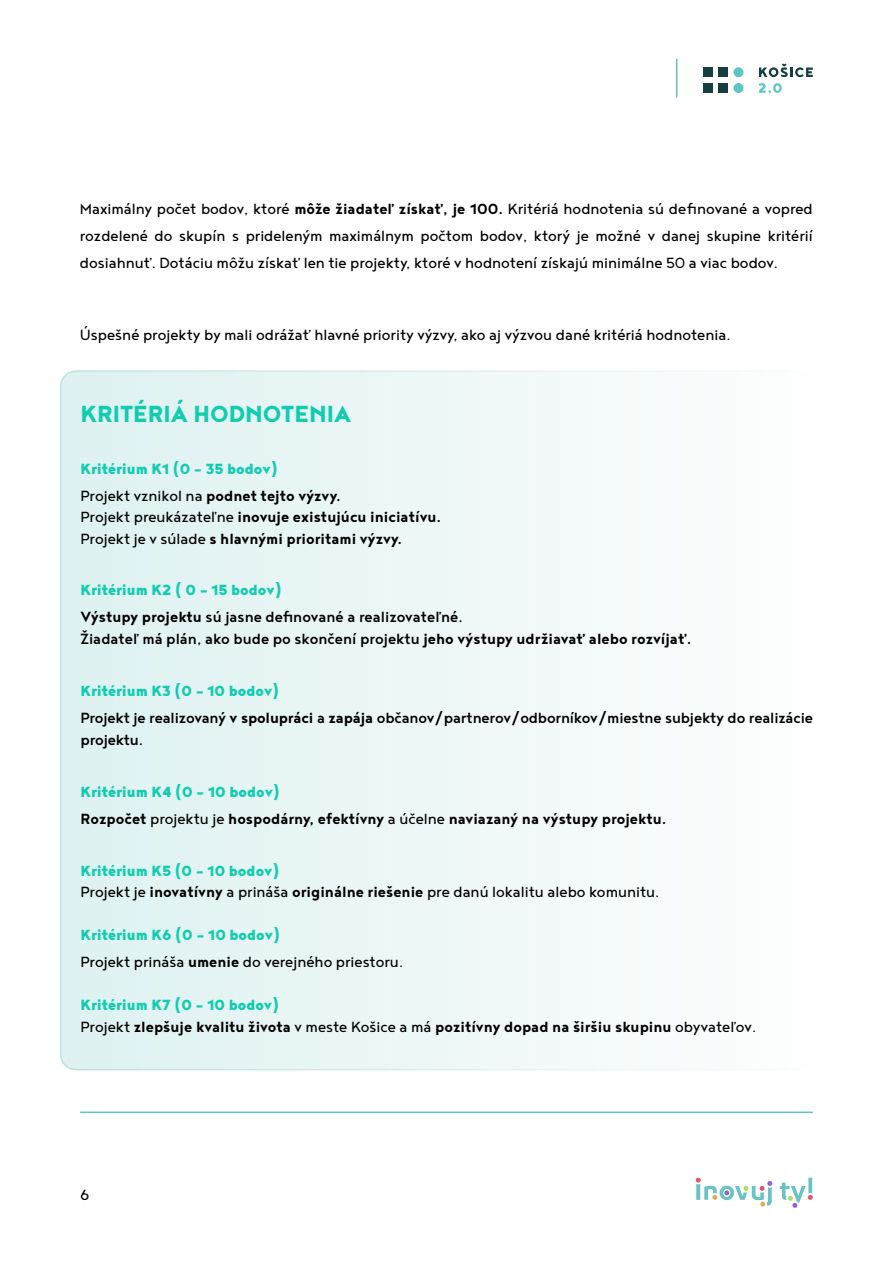
<style>
.page{position:relative;width:893px;height:1263px;background:#fff}
.page>*{position:absolute;margin:0;border:0;box-sizing:border-box;transform-origin:0 0}
.t1{font:800 28.5px "Noyh Geometric";color:#12ccb0}
.t2{font:18px/27px "Noyh Geometric";color:#000}
.t3{font:700 18px/21.6px "Noyh Geometric";color:#000}
.t4{font:500 18px/27px "Noyh Geometric";letter-spacing:-.01em;color:#000}
.t5{font:900 18px/27px "Noyh Geometric";color:#12ccb0}
.s1{font-weight:700}
.s2{font-weight:400;color:#000}
.s3{font-weight:700;color:#000}
.s4{font-weight:400}
.s5{font-weight:900;color:#12ccb0}
</style>
<div class="page">
<svg style="left:696px;top:1178px;width:76px;height:28px"></svg>
<svg style="left:780px;top:1178px;width:33px;height:30px"></svg>
<hr style="left:80px;top:1111px;width:733px;height:2px;background:#5dc5c4">
<hr style="left:676px;top:59px;width:1px;height:39px;background:#6bc2c2">
<div style="left:733px;top:67px;width:10px;height:10px;background:#5dc5c4;border-radius:50%"></div>
<div style="left:733px;top:83px;width:10px;height:10px;background:#5dc5c4;border-radius:50%"></div>
<div style="left:718px;top:68px;width:10px;height:9px;background:#143f45"></div>
<div style="left:703px;top:68px;width:9px;height:9px;background:#143f45"></div>
<div style="left:718px;top:83px;width:10px;height:10px;background:#143f45"></div>
<div style="left:703px;top:83px;width:9px;height:10px;background:#143f45"></div>
<svg style="left:759px;top:63px;width:54px;height:14px"></svg>
<svg style="left:759px;top:83px;width:23px;height:10px"></svg>
<div style="left:61px;top:371px;width:751px;height:698px;background:linear-gradient(to right,#def1f1,#fdfefd);border-radius:15px"></div>
<p class="t2" style="left:80px;top:195px;width:734px;text-align:justify">Maximálny počet bodov, ktoré <span class="s1">môže žiadateľ získať, je 100.</span> Kritériá hodnotenia sú definované a vopred rozdelené do skupín s prideleným maximálnym počtom bodov, ktorý je možné v danej skupine kritérií dosiahnuť. Dotáciu môžu získať len tie projekty, ktoré v hodnotení získajú minimálne 50 a viac bodov.</p>
<p class="t2" style="left:80px;top:321px;width:652px">Úspešné projekty by mali odrážať hlavné priority výzvy, ako aj výzvou dané kritériá hodnotenia.</p>
<h1 class="t1" style="left:80px;top:397px;width:272px">KRITÉRIÁ HODNOTENIA</h1>
<p class="t5" style="left:80px;top:454px;width:262px">Kritérium K1 (0 - 35 bodov)<br><span class="s2">Projekt vznikol na</span> <span class="s3">podnet tejto výzvy.</span></p>
<p class="t3" style="left:80px;top:506px;width:362px"><span class="s4">Projekt preukázateľne</span> inovuje existujúcu iniciatívu.<br><span class="s4">Projekt je v súlade</span> s hlavnými prioritami výzvy.</p>
<p class="t4" style="left:80px;top:576px;width:384px"><span class="s5">Kritérium K2 ( 0 - 15 bodov)<br></span><span class="s1">Výstupy projektu</span> sú jasne definované a realizovateľné.</p>
<p class="t4" style="left:80px;top:625px;width:612px">Žiadateľ má plán, ako bude po skončení projektu <span class="s1">jeho výstupy udržiavať alebo rozvíjať.</span></p>
<p class="t4" style="left:80px;top:677px;width:734px"><span class="s5">Kritérium K3 (0 - 10 bodov)<br></span>Projekt je realizovaný <span class="s1">v spolupráci</span> a <span class="s1">zapája</span> občanov/partnerov/odborníkov/miestne subjekty do realizácie</p>
<p class="t4" style="left:80px;top:725px;width:64px">projektu.</p>
<p class="t3" style="left:80px;top:778px;width:588px;line-height:27px"><span class="s5">Kritérium K4 (0 - 10 bodov)<br></span>Rozpočet <span class="s4">projektu je</span> hospodárny, efektívny <span class="s4">a účelne</span> naviazaný na výstupy projektu.</p>
<p class="t2" style="left:80px;top:859px;width:580px;line-height:21.6px"><span class="s5">Kritérium K5 (0 - 10 bodov)<br></span>Projekt je <span class="s1">inovatívny</span> a prináša <span class="s1">originálne riešenie</span> pre danú lokalitu alebo komunitu.</p>
<p class="t2" style="left:80px;top:921px;width:324px"><span class="s5">Kritérium K6 (0 - 10 bodov)<br></span>Projekt prináša <span class="s1">umenie</span> do verejného priestoru.</p>
<p class="t3" style="left:80px;top:993px;width:677px"><span class="s5">Kritérium K7 (0 - 10 bodov)<br></span><span class="s4">Projekt</span> zlepšuje kvalitu života <span class="s4">v meste Košice a má</span> pozitívny dopad na širšiu skupinu <span class="s4">obyvateľov.</span></p>
<p class="t2" style="left:80px;top:1181px;width:11px">6</p>
</div>
